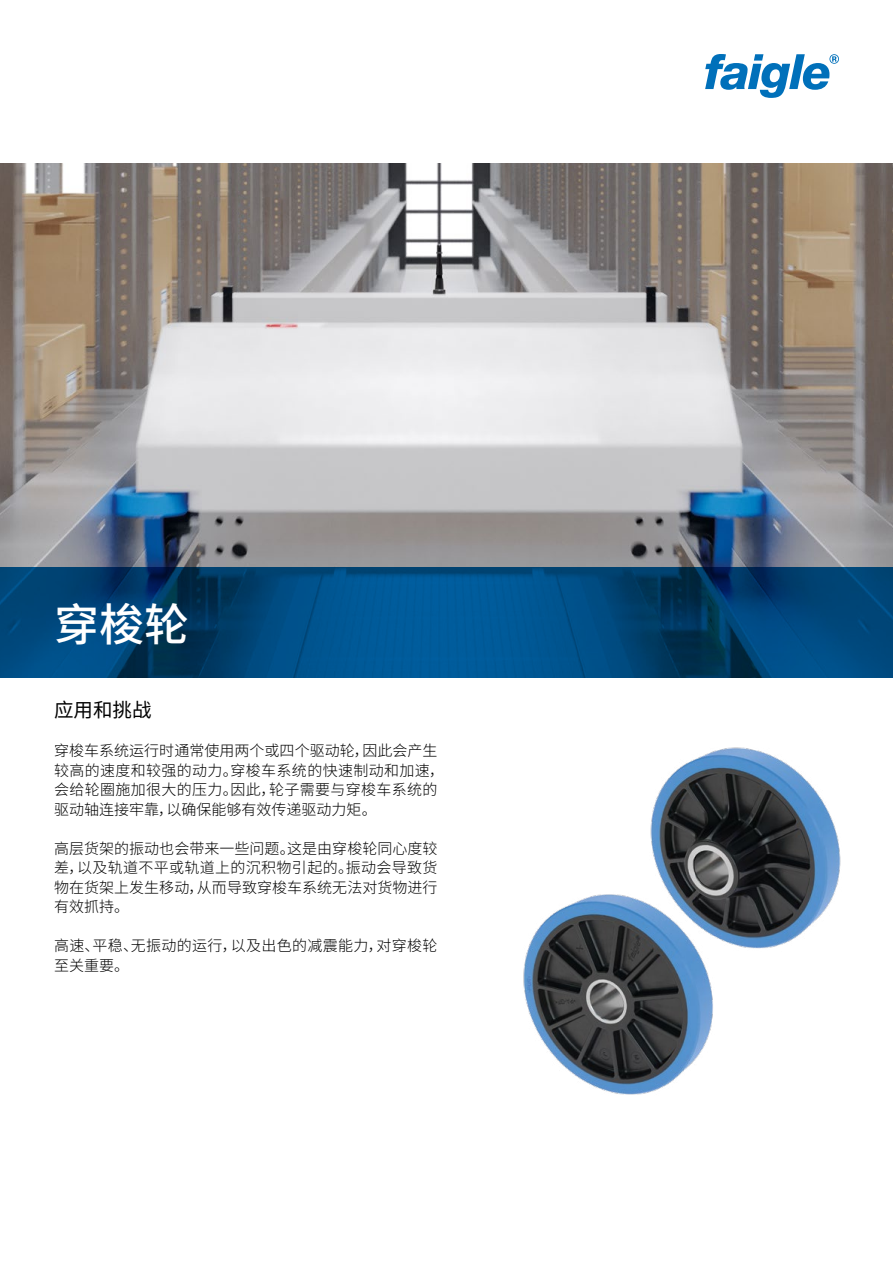
<style>
.page{position:relative;width:893px;height:1263px;background:#fff}
.page>*{position:absolute;margin:0;border:0;box-sizing:border-box;transform-origin:0 0}
.t1{font:500 45px "Source Han Sans SC";color:#fff}
.t2{font:19.5px "Source Han Sans SC";color:#000}
.t3{font:300 15px/19.5px "Source Han Sans SC";letter-spacing:.02em;color:#000}
</style>
<div class="page">
<img style="left:0;top:163px;width:893px;height:404px">
<img style="left:523px;top:894px;width:190px;height:201px">
<img style="left:639px;top:747px;width:202px;height:255px">
<svg style="left:705px;top:54px;width:134px;height:44px"></svg>
<svg style="left:0;top:567px;width:893px;height:111px;background:#00477a"></svg>
<h1 class="t1" style="left:54px;top:599px;width:136px">穿梭轮</h1>
<h2 class="t2" style="left:54px;top:699px;width:99px">应用和挑战</h2>
<p class="t3" style="left:54px;top:741px;width:392px">穿梭车系统运行时通常使用两个或四个驱动轮，因此会产生较高的速度和较强的动力。穿梭车系统的快速制动和加速，会给轮圈施加很大的压力。因此，轮子需要与穿梭车系统的驱动轴连接牢靠，以确保能够有效传递驱动力矩。</p>
<p class="t3" style="left:54px;top:839px;width:385px;text-align:justify">高层货架的振动也会带来一些问题。这是由穿梭轮同心度较差，以及轨道不平或轨道上的沉积物引起的。振动会导致货物在货架上发生移动，从而导致穿梭车系统无法对货物进行有效抓持。</p>
<p class="t3" style="left:54px;top:936px;width:385px">高速、平稳、无振动的运行，以及出色的减震能力，对穿梭轮至关重要。</p>
</div>
